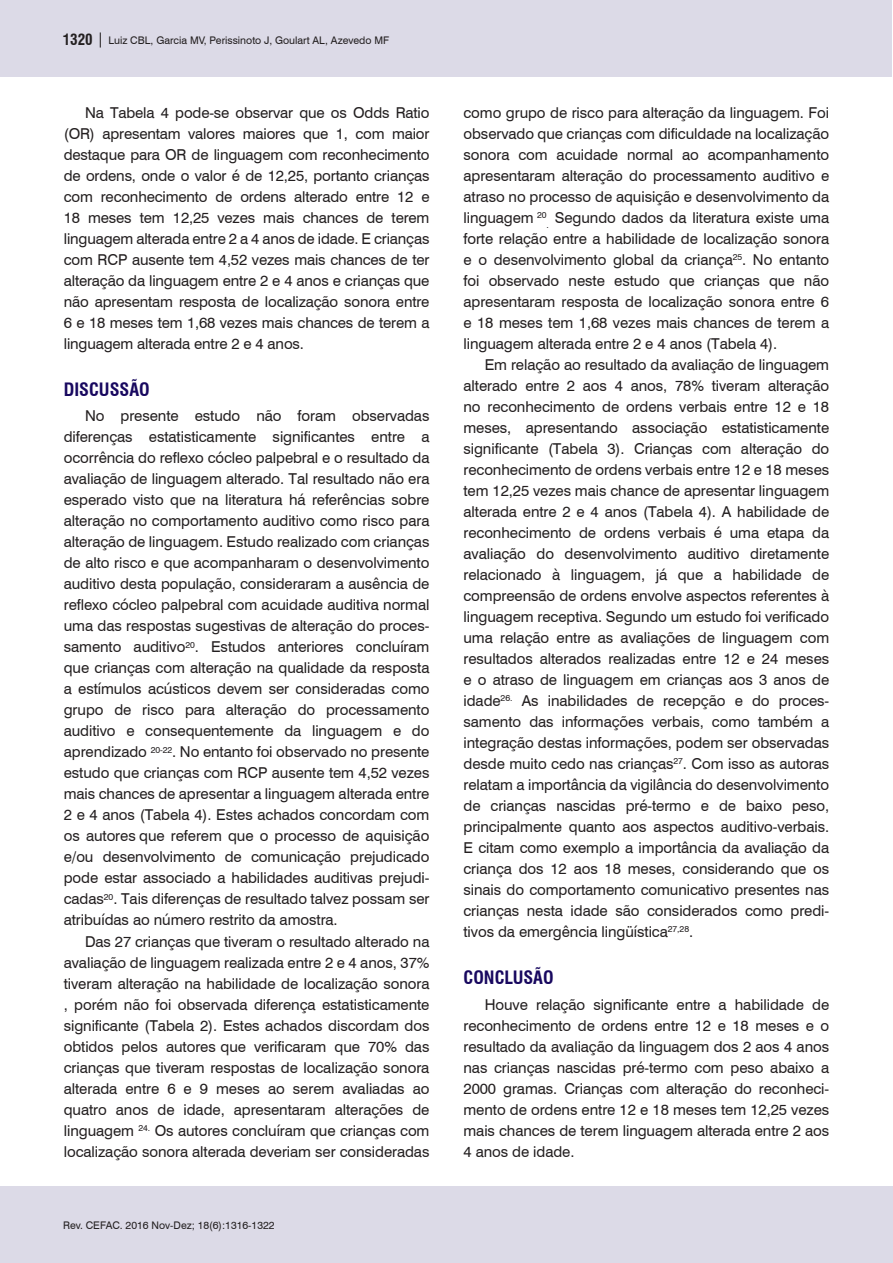
<style>
.page{position:relative;width:893px;height:1263px;background:#fff}
.page>*{position:absolute;margin:0;border:0;box-sizing:border-box;transform-origin:0 0}
.Nivel_1{font:700 condensed 18px "Swiss 721 BT";color:#18085f}
.Corpo_do_texto{font:15px/21px "Swiss 721 BT";letter-spacing:-.005em;color:#231f20;text-align:justify}
.t1{font:10.5px "Swiss 721 BT";color:#231f20}
.s1{font-weight:700;font-stretch:condensed;font-size:15px}
.s2{font-size:15px}
</style>
<div class="page">
<div style="left:0;top:1186px;width:892px;height:77px;background:#dcdae7"></div>
<div style="left:0;top:0;width:892px;height:77px;background:#dcdae7"></div>
<p class="t1" style="left:63px;top:33px;width:328px"><span class="s1">1320</span> <span class="s2">|</span> Luiz CBL, Garcia MV, Perissinoto J, Goulart AL, Azevedo MF</p>
<p class="Corpo_do_texto" style="left:64px;top:101px;width:367px;text-indent:21px">Na Tabela 4 pode-se observar que os Odds Ratio (OR) apresentam valores maiores que 1, com maior destaque para OR de linguagem com reconhecimento de ordens, onde o valor é de 12,25, portanto crianças com reconhecimento de ordens alterado entre 12 e 18 meses tem 12,25 vezes mais chances de terem linguagem alterada entre 2 a 4 anos de idade. E crianças com RCP ausente tem 4,52 vezes mais chances de ter alteração da linguagem entre 2 e 4 anos e crianças que não apresentam resposta de localização sonora entre 6 e 18 meses tem 1,68 vezes mais chances de terem a linguagem alterada entre 2 e 4 anos.</p>
<p class="Nivel_1" style="left:64px;top:379px;width:88px">DISCUSSÃO</p>
<p class="Corpo_do_texto" style="left:64px;top:405px;width:367px;text-indent:21px">No presente estudo não foram observadas diferenças estatisticamente significantes entre a ocorrência do reflexo cócleo palpebral e o resultado da avaliação de linguagem alterado. Tal resultado não era esperado visto que na literatura há referências sobre alteração no comportamento auditivo como risco para alteração de linguagem. Estudo realizado com crianças de alto risco e que acompanharam o desenvolvimento auditivo desta população, consideraram a ausência de reflexo cócleo palpebral com acuidade auditiva normal uma das respostas sugestivas de alteração do proces&shy;samento auditivo<sup>20</sup>. Estudos anteriores concluíram que crianças com alteração na qualidade da resposta a estímulos acústicos devem ser consideradas como grupo de risco para alteração do processamento auditivo e consequentemente da linguagem e do aprendizado <sup>20-22</sup>. No entanto foi observado no presente estudo que crianças com RCP ausente tem 4,52 vezes mais chances de apresentar a linguagem alterada entre 2 e 4 anos (Tabela 4). Estes achados concordam com os autores que referem que o processo de aquisição e/ou desenvolvimento de comunicação prejudicado pode estar associado a habilidades auditivas prejudi&shy;cadas<sup>20</sup>. Tais diferenças de resultado talvez possam ser atribuídas ao número restrito da amostra.</p>
<p class="Corpo_do_texto" style="left:64px;top:930px;width:367px;text-indent:21px">Das 27 crianças que tiveram o resultado alterado na avaliação de linguagem realizada entre 2 e 4 anos, 37% tiveram alteração na habilidade de localização sonora , porém não foi observada diferença estatisticamente significante (Tabela 2). Estes achados discordam dos obtidos pelos autores que verificaram que 70% das crianças que tiveram respostas de localização sonora alterada entre 6 e 9 meses ao serem avaliadas ao quatro anos de idade, apresentaram alterações de linguagem <sup>24.</sup> Os autores concluíram que crianças com localização sonora alterada deveriam ser consideradas</p>
<p class="t1" style="left:63px;top:1218px;width:213px">Rev. CEFAC. 2016 Nov-Dez; 18(6):1316-1322</p>
<p class="Corpo_do_texto" style="left:463px;top:101px;width:367px">como grupo de risco para alteração da linguagem. Foi observado que crianças com dificuldade na localização sonora com acuidade normal ao acompanhamento apresentaram alteração do processamento auditivo e atraso no processo de aquisição e desenvolvimento da linguagem <sup>20</sup><sub>.</sub> Segundo dados da literatura existe uma forte relação entre a habilidade de localização sonora e o desenvolvimento global da criança<sup>25</sup>. No entanto foi observado neste estudo que crianças que não apresentaram resposta de localização sonora entre 6 e 18 meses tem 1,68 vezes mais chances de terem a linguagem alterada entre 2 e 4 anos (Tabela 4).</p>
<p class="Corpo_do_texto" style="left:463px;top:353px;width:367px;text-indent:21px">Em relação ao resultado da avaliação de linguagem alterado entre 2 aos 4 anos, 78% tiveram alteração no reconhecimento de ordens verbais entre 12 e 18 meses, apresentando associação estatisticamente significante (Tabela 3). Crianças com alteração do reconhecimento de ordens verbais entre 12 e 18 meses tem 12,25 vezes mais chance de apresentar linguagem alterada entre 2 e 4 anos (Tabela 4). A habilidade de reconhecimento de ordens verbais é uma etapa da avaliação do desenvolvimento auditivo diretamente relacionado à linguagem, já que a habilidade de compreensão de ordens envolve aspectos referentes à linguagem receptiva. Segundo um estudo foi verificado uma relação entre as avaliações de linguagem com resultados alterados realizadas entre 12 e 24 meses e o atraso de linguagem em crianças aos 3 anos de idade<sup>26.</sup> As inabilidades de recepção e do proces&shy;samento das informações verbais, como também a integração destas informações, podem ser observadas desde muito cedo nas crianças<sup>27</sup>. Com isso as autoras relatam a importância da vigilância do desenvolvimento de crianças nascidas pré-termo e de baixo peso, principalmente quanto aos aspectos auditivo-verbais.<br>E citam como exemplo a importância da avaliação da criança dos 12 aos 18 meses, considerando que os sinais do comportamento comunicativo presentes nas crianças nesta idade são considerados como predi&shy;tivos da emergência lingüística<sup>27,28</sup>.</p>
<p class="Nivel_1" style="left:463px;top:967px;width:92px">CONCLUSÃO</p>
<p class="Corpo_do_texto" style="left:463px;top:993px;width:367px;text-indent:21px">Houve relação significante entre a habilidade de reconhecimento de ordens entre 12 e 18 meses e o resultado da avaliação da linguagem dos 2 aos 4 anos nas crianças nascidas pré-termo com peso abaixo a 2000 gramas. Crianças com alteração do reconheci&shy;mento de ordens entre 12 e 18 meses tem 12,25 vezes mais chances de terem linguagem alterada entre 2 aos 4 anos de idade.</p>
</div>
